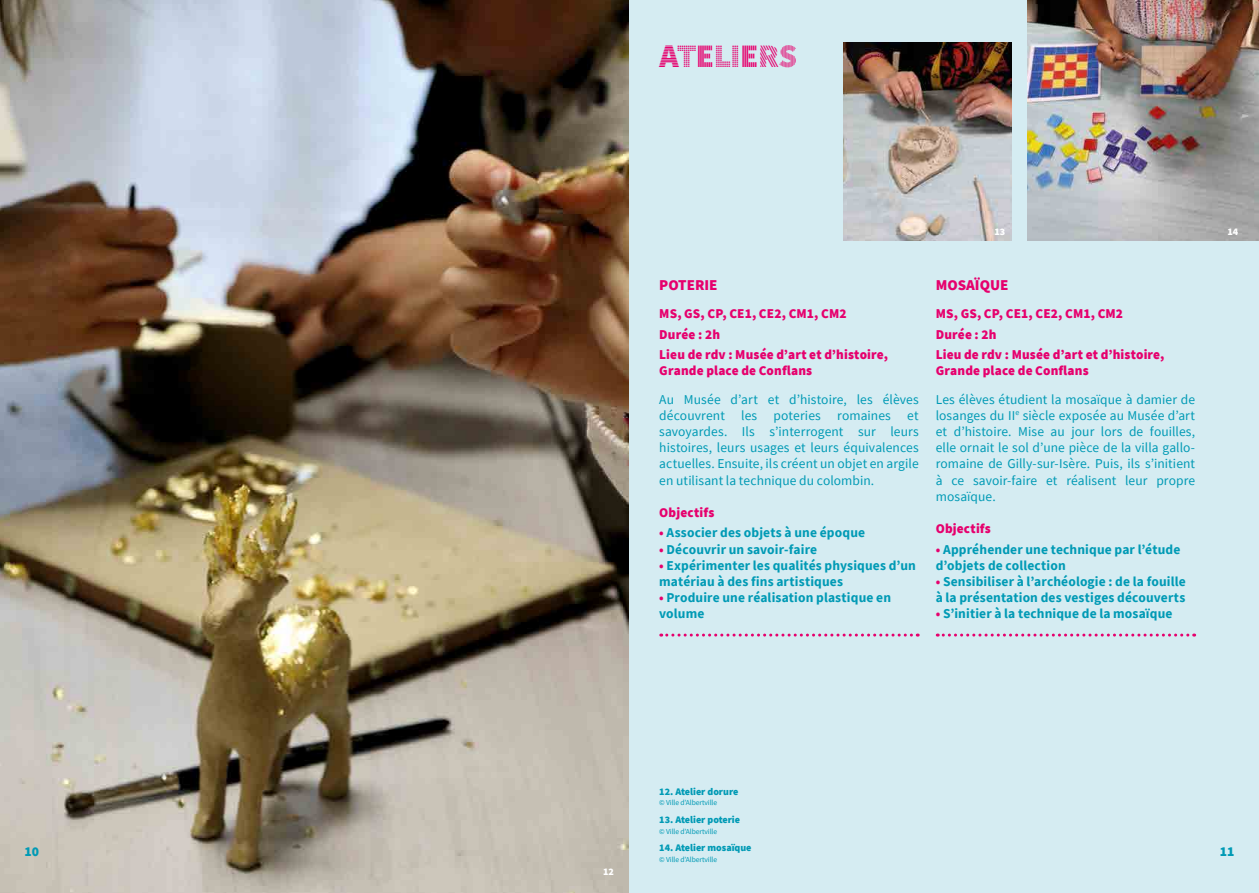
<style>
.page{position:relative;width:1259px;height:893px;background:#fff}
.page>*{position:absolute;margin:0;border:0;box-sizing:border-box;transform-origin:0 0}
.t1{font:900 33px "Source Sans Pro DISPLAYV2";letter-spacing:-.01em;color:#e6006d}
.t2{font:900 15px "Source Sans Pro";color:#e6006d}
.t3{font:13.5px/16.2px "Source Sans Pro";letter-spacing:.005em;color:#009ab5;text-align:justify}
.t4{font:700 13.5px/16.2px "Source Sans Pro";letter-spacing:.01em;color:#009ab5}
.t5{font:900 13.5px/20.4px "Source Sans Pro";letter-spacing:.01em;color:#e6006d}
.t6{font:900 13.5px "Source Sans Pro";color:#009ab5}
.t7{font:900 10.05px "Source Sans Pro";color:#009ab5}
.t8{font:900 10.05px "Source Sans Pro";color:#fff}
.t9{font:7.5px "Source Sans Pro";letter-spacing:-.01em;color:#009ab5}
.s1{color:#e6006d}
</style>
<div class="page">
<img style="left:0;top:0;width:629px;height:893px">
<div style="left:629px;top:0;width:630px;height:893px;background:#d5ecf2"></div>
<svg style="left:661px;top:634px;width:257px;height:3px"></svg>
<svg style="left:937px;top:634px;width:257px;height:3px"></svg>
<img style="left:843px;top:43px;width:168px;height:197px">
<img style="left:1028px;top:0;width:231px;height:241px">
<p class="t6" style="left:25px;top:842px;width:16px">10</p>
<h1 class="t1" style="left:659px;top:39px;width:140px">ATELIERS</h1>
<p class="t2" style="left:659px;top:275px;width:60px">POTERIE</p>
<p class="t5" style="left:659px;top:303px;width:230px">MS, GS, CP, CE1, CE2, CM1, CM2<br>Durée : 2h<br>Lieu de rdv : Musée d’art et d’histoire,</p>
<p class="t5" style="left:659px;top:360px;width:154px">Grande place de Conflans</p>
<p class="t3" style="left:659px;top:391px;width:261px">Au Musée d’art et d’histoire, les élèves découvrent les poteries romaines et savoyardes. Ils s’interrogent sur leurs histoires, leurs usages et leurs équivalences actuelles. Ensuite, ils créent un objet en argile en utilisant la technique du colombin.</p>
<p class="t5" style="left:659px;top:502px;width:57px">Objectifs</p>
<p class="t4" style="left:659px;top:525px;width:207px"><span class="s1">•</span> Associer des objets à une époque</p>
<p class="t4" style="left:659px;top:541px;width:159px"><span class="s1">•</span> Découvrir un savoir-faire</p>
<p class="t4" style="left:659px;top:557px;width:258px"><span class="s1">•</span> Expérimenter les qualités physiques d’un matériau à des fins artistiques</p>
<p class="t4" style="left:659px;top:589px;width:233px"><span class="s1">•</span> Produire une réalisation plastique en volume</p>
<p class="t8" style="left:994px;top:224px;width:12px">13</p>
<p class="t2" style="left:935px;top:275px;width:74px">MOSAÏQUE</p>
<p class="t5" style="left:935px;top:303px;width:230px">MS, GS, CP, CE1, CE2, CM1, CM2<br>Durée : 2h<br>Lieu de rdv : Musée d’art et d’histoire,</p>
<p class="t5" style="left:935px;top:360px;width:154px">Grande place de Conflans</p>
<p class="t3" style="left:935px;top:391px;width:261px">Les élèves étudient la mosaïque à damier de losanges du II<sup>e</sup> siècle exposée au Musée d’art et d’histoire. Mise au jour lors de fouilles, elle ornait le sol d’une pièce de la villa gallo&shy;romaine de Gilly-sur-Isère. Puis, ils s’initient à ce savoir-faire et réalisent leur propre mosaïque.</p>
<p class="t5" style="left:935px;top:518px;width:57px">Objectifs</p>
<p class="t4" style="left:935px;top:541px;width:246px"><span class="s1">•</span> Appréhender une technique par l’étude d’objets de collection</p>
<p class="t4" style="left:935px;top:573px;width:251px"><span class="s1">•</span> Sensibiliser à l’archéologie : de la fouille à la présentation des vestiges découverts</p>
<p class="t4" style="left:935px;top:606px;width:238px"><span class="s1">•</span> S’initier à la technique de la mosaïque</p>
<p class="t8" style="left:1227px;top:224px;width:12px">14</p>
<p class="t8" style="left:603px;top:865px;width:12px">12</p>
<p class="t7" style="left:659px;top:784px;width:81px">12. Atelier dorure</p>
<p class="t9" style="left:659px;top:798px;width:59px">© Ville d’Albertville</p>
<p class="t7" style="left:659px;top:813px;width:82px">13. Atelier poterie</p>
<p class="t9" style="left:659px;top:826px;width:59px">© Ville d’Albertville</p>
<p class="t7" style="left:659px;top:841px;width:94px">14. Atelier mosaïque</p>
<p class="t9" style="left:659px;top:854px;width:59px">© Ville d’Albertville</p>
<p class="t6" style="left:1219px;top:842px;width:16px">11</p>
</div>
